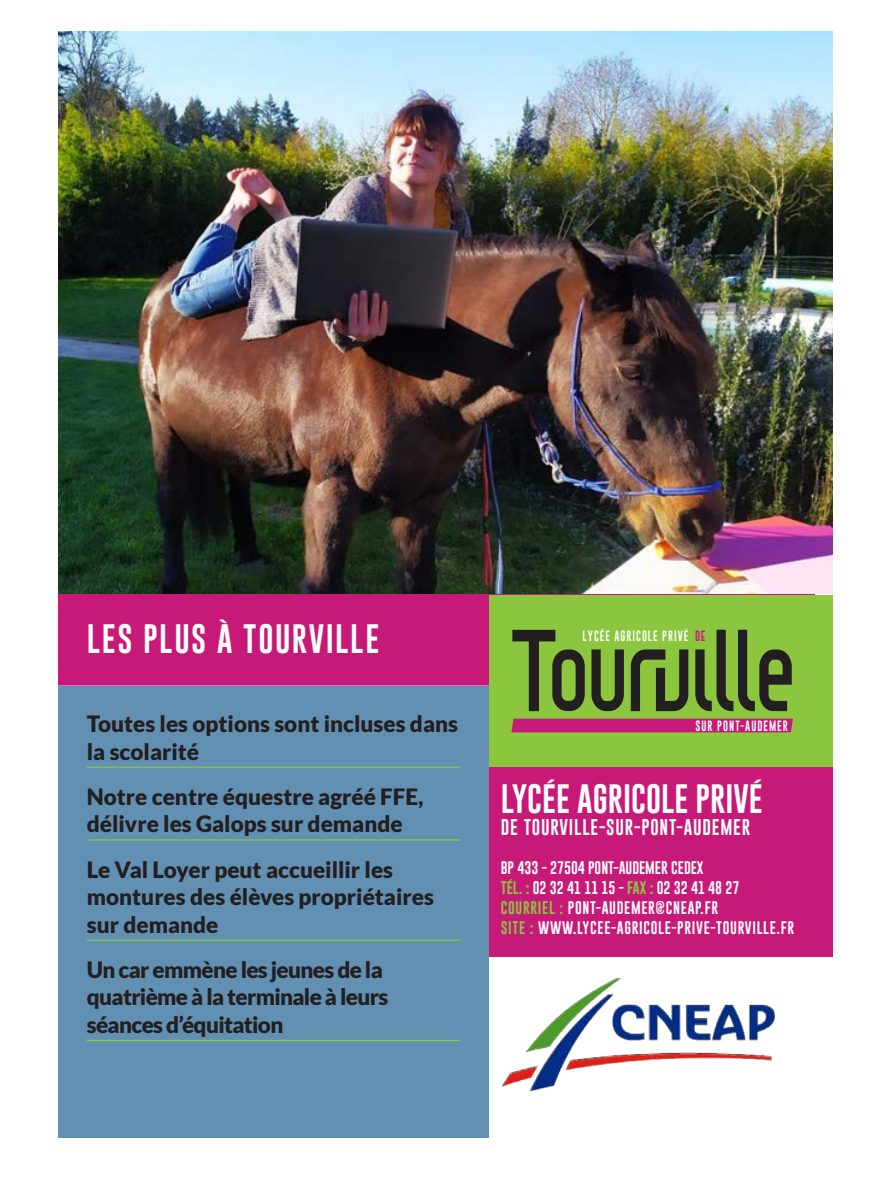
<style>
.page{position:relative;width:886px;height:1191px;background:#fff}
.page>*{position:absolute;margin:0;border:0;box-sizing:border-box;transform-origin:0 0}
.inter{font:30px "Gobold";color:#fff}
.t_cartouche{font:30px "Gobold";letter-spacing:.055em;color:#fff}
.t_module_tab{font:900 22.5px/27.5px "Lato";color:#231f20}
.t_module_tab-2{font:900 22.5px/27.5px "Lato";letter-spacing:-.03em;color:#231f20}
.inter-2{font:16.75px "Gobold";letter-spacing:.05em;color:#fff}
.t1{font:13.25px "Gobold";letter-spacing:.05em;color:#fff}
.t2{font:13.25px "Gobold";color:#fff}
.t3{font:10.75px "Gobold";letter-spacing:.1em;color:#fff;scale:.91 1}
.s1{font-family:"Gobold Extra 1";color:#c91978}
.s2{color:#8bc63e}
</style>
<div class="page">
<div style="left:489px;top:766px;width:344px;height:191px;background:#c71a78"></div>
<div style="left:58px;top:594px;width:757px;height:91px;background:#c71a78"></div>
<div style="left:489px;top:595px;width:344px;height:171px;background:#8bc63e"></div>
<svg style="left:512px;top:630px;width:73px;height:81px"></svg>
<svg style="left:591px;top:649px;width:33px;height:62px"></svg>
<svg style="left:631px;top:649px;width:57px;height:62px"></svg>
<svg style="left:695px;top:629px;width:97px;height:82px"></svg>
<svg style="left:511px;top:718px;width:282px;height:14px;background:#c52374"></svg>
<img style="left:501px;top:978px;width:274px;height:114px">
<div style="left:58px;top:685px;width:431px;height:452px;background:#6290b3"></div>
<hr style="left:87px;top:766px;width:374px;height:2px;background:#8bc63e">
<hr style="left:87px;top:839px;width:374px;height:1px;background:#8bc63e">
<hr style="left:87px;top:939px;width:374px;height:2px;background:#8bc63e">
<hr style="left:87px;top:1039px;width:374px;height:2px;background:#8bc63e">
<img style="left:58px;top:32px;width:775px;height:562px">
<p class="t_cartouche" style="left:87px;top:619px;width:294px">LES PLUS À TOURVILLE</p>
<p class="t3" style="left:582px;top:629px;width:136px">LYCÉE AGRICOLE PRIVÉ <span class="s1">DE</span></p>
<p class="t_module_tab" style="left:87px;top:709px;width:373px">Toutes les options sont incluses dans la scolarité</p>
<p class="t_module_tab" style="left:87px;top:782px;width:338px">Notre centre équestre agréé FFE, délivre les Galops sur demande</p>
<p class="t_module_tab" style="left:87px;top:855px;width:349px">Le Val Loyer peut accueillir les montures des élèves propriétaires sur demande</p>
<p class="t_module_tab-2" style="left:87px;top:955px;width:303px">Un car emmène les jeunes de la quatrième à la terminale à leurs séances d’équitation</p>
<p class="t3" style="left:695px;top:718px;width:103px">SUR PONT-AUDEMER</p>
<p class="inter" style="left:501px;top:779px;width:263px">LYCÉE AGRICOLE PRIVÉ</p>
<p class="inter-2" style="left:501px;top:816px;width:251px">DE TOURVILLE-SUR-PONT-AUDEMER</p>
<p class="t2" style="left:501px;top:858px;width:204px">BP 433 - 27504 PONT-AUDEMER CEDEX</p>
<p class="t2" style="left:501px;top:878px;width:240px"><span class="s2">TÉL. :</span> 02 32 41 11 15 - <span class="s2">FAX :</span> 02 32 41 48 27</p>
<p class="t1" style="left:501px;top:898px;width:219px"><span class="s2">COURRIEL :</span> PONT-AUDEMER@CNEAP.FR</p>
<p class="t1" style="left:501px;top:918px;width:295px"><span class="s2">SITE :</span> WWW.LYCEE-AGRICOLE-PRIVE-TOURVILLE.FR</p>
</div>
